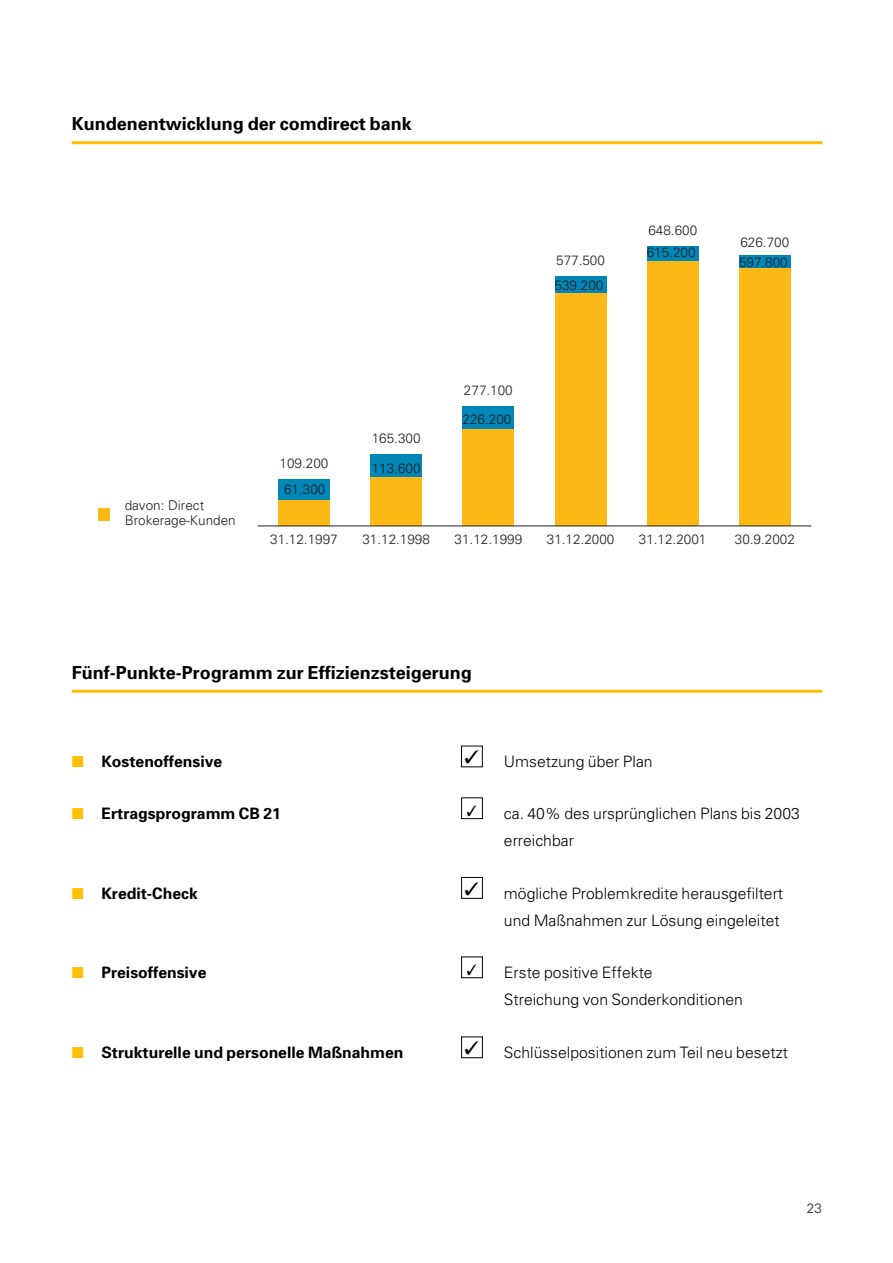
<style>
.page{position:relative;width:893px;height:1263px;background:#fff}
.page>*{position:absolute;margin:0;border:0;box-sizing:border-box;transform-origin:0 0}
.t1{font:700 18px "Univers";color:#000}
.t2{font:300 15.75px/27px "Univers";color:#000}
.t3{font:700 15.75px "Univers";color:#000}
.t4{font:300 13.5px/15.1px "Univers";color:#231f20}
.s1{color:#ffbf04}
</style>
<div class="page">
<div style="left:278px;top:499px;width:51px;height:27px;background:#fcb814"></div>
<div style="left:278px;top:479px;width:51px;height:20px;background:#0087b8"></div>
<div style="left:370px;top:477px;width:52px;height:49px;background:#fcb814"></div>
<div style="left:370px;top:455px;width:52px;height:22px;background:#0087b8"></div>
<div style="left:462px;top:428px;width:52px;height:98px;background:#fcb814"></div>
<div style="left:462px;top:406px;width:52px;height:22px;background:#0087b8"></div>
<div style="left:555px;top:293px;width:51px;height:233px;background:#fcb814"></div>
<div style="left:555px;top:277px;width:51px;height:16px;background:#0087b8"></div>
<div style="left:647px;top:260px;width:51px;height:266px;background:#fcb814"></div>
<div style="left:647px;top:246px;width:51px;height:14px;background:#0087b8"></div>
<div style="left:739px;top:268px;width:51px;height:258px;background:#fcb814"></div>
<div style="left:739px;top:255px;width:51px;height:13px;background:#0087b8"></div>
<hr style="left:257px;top:526px;width:554px;height:1px;background:#231f20">
<div style="left:98px;top:508px;width:11px;height:12px;background:#fcb814"></div>
<hr style="left:72px;top:141px;width:750px;height:3px;background:#ffbf04">
<hr style="left:72px;top:690px;width:750px;height:3px;background:#ffbf04">
<div style="left:461px;top:798px;width:21px;height:21px;border:1px solid #000"></div>
<div style="left:461px;top:877px;width:21px;height:22px;border:1px solid #000"></div>
<div style="left:461px;top:957px;width:21px;height:21px;border:1px solid #000"></div>
<div style="left:461px;top:1037px;width:21px;height:21px;border:1px solid #000"></div>
<p class="t1" style="left:72px;top:117px;width:341px">Kundenentwicklung der comdirect bank</p>
<p class="t4" style="left:125px;top:498px;width:113px">davon: Direct<br>Brokerage-Kunden</p>
<p class="t4" style="left:279px;top:456px;width:50px">109.200</p>
<p class="t4" style="left:284px;top:482px;width:43px">61.300</p>
<p class="t4" style="left:372px;top:432px;width:50px">165.300</p>
<p class="t4" style="left:372px;top:462px;width:50px">113.600</p>
<p class="t4" style="left:464px;top:384px;width:50px">277.100</p>
<p class="t4" style="left:462px;top:413px;width:50px">226.200</p>
<p class="t4" style="left:556px;top:254px;width:50px">577.500</p>
<p class="t4" style="left:554px;top:279px;width:50px">539.200</p>
<p class="t4" style="left:648px;top:224px;width:50px">648.600</p>
<p class="t4" style="left:646px;top:246px;width:50px">615.200</p>
<p class="t4" style="left:740px;top:236px;width:50px">626.700</p>
<p class="t4" style="left:739px;top:256px;width:50px">597.800</p>
<p class="t4" style="left:270px;top:533px;width:69px">31.12.1997</p>
<p class="t4" style="left:362px;top:533px;width:69px">31.12.1998</p>
<p class="t4" style="left:454px;top:533px;width:69px">31.12.1999</p>
<p class="t4" style="left:547px;top:533px;width:69px">31.12.2000</p>
<p class="t4" style="left:639px;top:533px;width:69px">31.12.2001</p>
<p class="t4" style="left:734px;top:533px;width:62px">30.9.2002</p>
<p class="t1" style="left:72px;top:666px;width:401px">Fünf-Punkte-Programm zur Effizienzsteigerung</p>
<p class="t3" style="left:72px;top:756px;width:152px"><span class="s1">■</span> Kostenoffensive</p>
<p class="t2" style="left:504px;top:749px;width:150px">Umsetzung über Plan</p>
<p class="t3" style="left:72px;top:808px;width:211px"><span class="s1">■</span> Ertragsprogramm CB 21</p>
<p class="t2" style="left:504px;top:802px;width:297px">ca. 40% des ursprünglichen Plans bis 2003 erreichbar</p>
<p class="t3" style="left:72px;top:888px;width:128px"><span class="s1">■</span> Kredit-Check</p>
<p class="t2" style="left:504px;top:881px;width:281px">mögliche Problemkredite herausgefiltert und Maßnahmen zur Lösung eingeleitet</p>
<p class="t3" style="left:72px;top:967px;width:136px"><span class="s1">■</span> Preisoffensive</p>
<p class="t2" style="left:504px;top:961px;width:240px">Erste positive Effekte<br>Streichung von Sonderkonditionen</p>
<p class="t3" style="left:72px;top:1047px;width:333px"><span class="s1">■</span> Strukturelle und personelle Maßnahmen</p>
<p class="t2" style="left:504px;top:1040px;width:285px">Schlüsselpositionen zum Teil neu besetzt</p>
<p class="t4" style="left:806px;top:1202px;width:17px">23</p>
</div>
